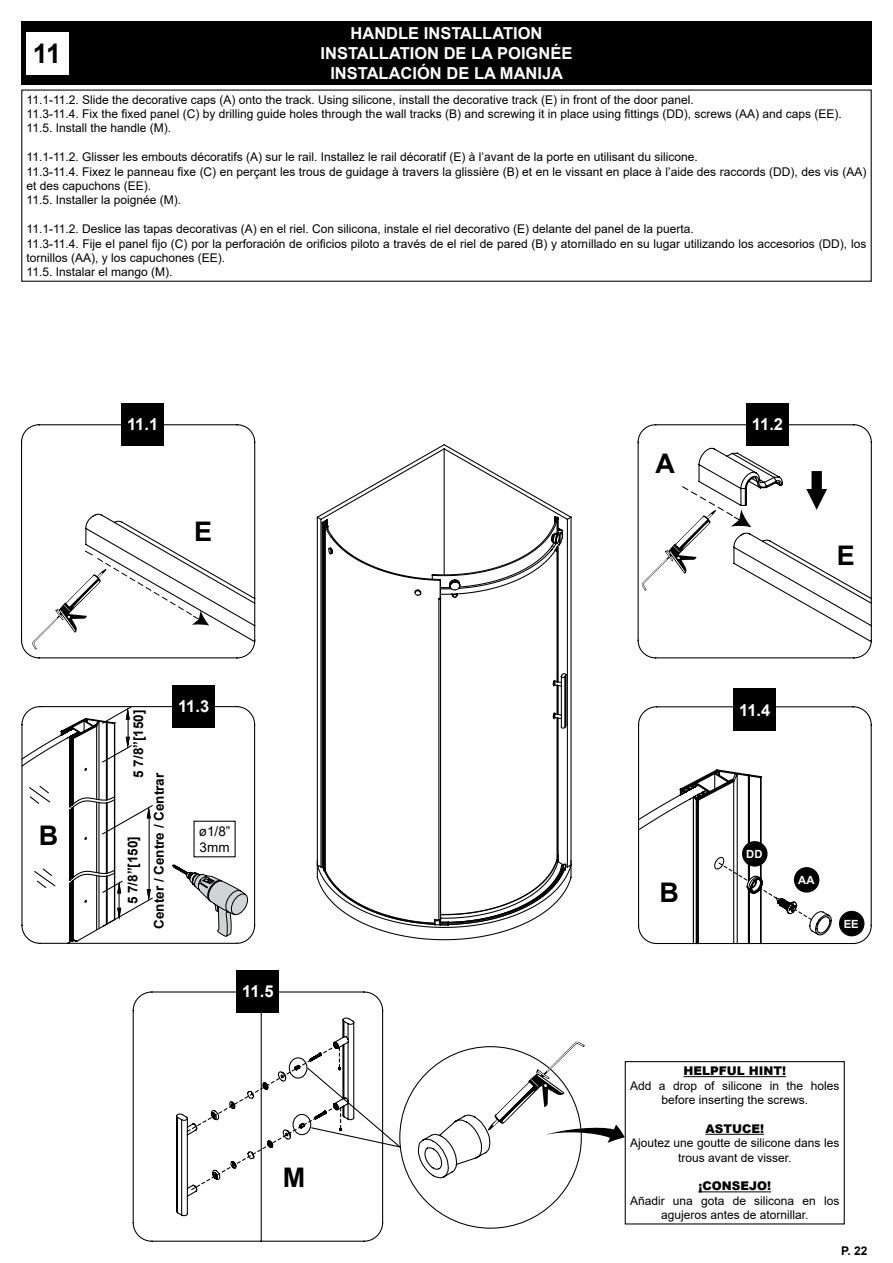
<style>
.page{position:relative;width:893px;height:1263px;background:#fff}
.page>*{position:absolute;margin:0;border:0;box-sizing:border-box;transform-origin:0 0}
.t1{font:700 27px "Arial";color:#000}
.t2{font:700 16.5px "Arial";color:#fff}
.t3{font:700 13.5px "Arial";color:#000}
.t4{font:13.5px "Arial";color:#000}
.t5{font:12px/14.4px "Arial";color:#000;text-align:center}
.t6{font:900 12px "Arial";color:#000}
.t7{font:700 12px "Arial";color:#000}
.t8{font:700 11.25px "Arial";color:#fff}
</style>
<div class="page">
<div style="left:21px;top:21px;width:851px;height:64px;background:#000"></div>
<div style="left:26px;top:32px;width:42px;height:42px;background:#fff"></div>
<svg style="left:21px;top:424px;width:235px;height:235px"></svg>
<svg style="left:637px;top:424px;width:235px;height:235px"></svg>
<svg style="left:32px;top:550px;width:177px;height:100px"></svg>
<svg style="left:806px;top:471px;width:21px;height:39px"></svg>
<svg style="left:642px;top:447px;width:142px;height:144px"></svg>
<svg style="left:32px;top:706px;width:224px;height:238px"></svg>
<svg style="left:21px;top:706px;width:133px;height:236px"></svg>
<svg style="left:638px;top:706px;width:234px;height:239px"></svg>
<svg style="left:638px;top:768px;width:194px;height:176px"></svg>
<div style="left:742px;top:841px;width:25px;height:26px;background:#000;border-radius:50%"></div>
<div style="left:839px;top:911px;width:25px;height:25px;background:#000;border-radius:50%"></div>
<div style="left:794px;top:867px;width:25px;height:26px;background:#000;border-radius:50%"></div>
<div style="left:121px;top:403px;width:43px;height:42px;background:#000"></div>
<div style="left:746px;top:403px;width:43px;height:42px;background:#000"></div>
<div style="left:172px;top:685px;width:43px;height:42px;background:#000"></div>
<div style="left:733px;top:688px;width:43px;height:43px;background:#000"></div>
<svg style="left:368px;top:515px;width:204px;height:426px"></svg>
<svg style="left:316px;top:444px;width:251px;height:482px"></svg>
<svg style="left:132px;top:991px;width:252px;height:251px"></svg>
<div style="left:237px;top:970px;width:42px;height:43px;background:#000"></div>
<hr style="left:683px;top:1076px;width:103px;height:1px;background:#000">
<hr style="left:705px;top:1134px;width:59px;height:1px;background:#000">
<hr style="left:698px;top:1191px;width:73px;height:1px;background:#000">
<div style="left:625px;top:1061px;width:220px;height:163px;border:1px solid #000"></div>
<svg style="left:417px;top:1041px;width:208px;height:138px"></svg>
<svg style="left:175px;top:1017px;width:227px;height:200px"></svg>
<p class="t2" style="left:351px;top:22px;width:193px">HANDLE INSTALLATION</p>
<p class="t2" style="left:321px;top:42px;width:253px">INSTALLATION DE LA POIGNÉE</p>
<p class="t2" style="left:330px;top:62px;width:234px">INSTALACIÓN DE LA MANIJA</p>
<p class="t5" style="left:27px;top:92px;width:669px">11.1-11.2. Slide the decorative caps (A) onto the track. Using silicone, install the decorative track (E) in front of the door panel.</p>
<p class="t5" style="left:27px;top:107px;width:817px">11.3-11.4. Fix the fixed panel (C) by drilling guide holes through the wall tracks (B) and screwing it in place using fittings (DD), screws (AA) and caps (EE).</p>
<p class="t5" style="left:27px;top:121px;width:146px">11.5. Install the handle (M).</p>
<p class="t5" style="left:27px;top:150px;width:673px">11.1-11.2. Glisser les embouts décoratifs (A) sur le rail. Installez le rail décoratif (E) à l’avant de la porte en utilisant du silicone.</p>
<p class="t5" style="left:27px;top:164px;width:841px;text-align:left">11.3-11.4. Fixez le panneau fixe (C) en perçant les trous de guidage à travers la glissière (B) et en le vissant en place à l’aide des raccords (DD), des vis (AA) et des capuchons (EE).</p>
<p class="t5" style="left:27px;top:193px;width:156px">11.5. Installer la poignée (M).</p>
<p class="t5" style="left:27px;top:222px;width:669px">11.1-11.2. Deslice las tapas decorativas (A) en el riel. Con silicona, instale el riel decorativo (E) delante del panel de la puerta.</p>
<p class="t5" style="left:27px;top:236px;width:841px;text-align:left">11.3-11.4. Fije el panel fijo (C) por la perforación de orificios piloto a través de el riel de pared (B) y atornillado en su lugar utilizando los accesorios (DD), los tornillos (AA), y los capuchones (EE).</p>
<p class="t5" style="left:27px;top:265px;width:147px">11.5. Instalar el mango (M).</p>
<p class="t1" style="left:33px;top:34px;width:30px">11</p>
<p class="t2" style="left:127px;top:413px;width:33px">11.1</p>
<p class="t2" style="left:752px;top:413px;width:33px">11.2</p>
<p class="t1" style="left:194px;top:513px;width:20px">E</p>
<p class="t1" style="left:655px;top:445px;width:21px">A</p>
<p class="t1" style="left:837px;top:536px;width:20px">E</p>
<p class="t2" style="left:178px;top:695px;width:33px">11.3</p>
<p class="t2" style="left:739px;top:698px;width:33px">11.4</p>
<p class="t3" style="left:129px;top:778px;width:70px;rotate:-90deg">5 7/8”[150]</p>
<p class="t3" style="left:150px;top:929px;width:158px;rotate:-90deg">Center / Centre / Centrar</p>
<p class="t1" style="left:39px;top:816px;width:21px">B</p>
<p class="t4" style="left:199px;top:822px;width:33px">ø1/8”</p>
<p class="t4" style="left:200px;top:838px;width:31px">3mm</p>
<p class="t3" style="left:123px;top:904px;width:70px;rotate:-90deg">5 7/8”[150]</p>
<p class="t8" style="left:746px;top:846px;width:18px">DD</p>
<p class="t1" style="left:659px;top:874px;width:21px">B</p>
<p class="t2" style="left:242px;top:980px;width:33px">11.5</p>
<p class="t8" style="left:798px;top:872px;width:18px">AA</p>
<p class="t8" style="left:844px;top:916px;width:17px">EE</p>
<p class="t1" style="left:283px;top:1159px;width:24px">M</p>
<p class="t6" style="left:683px;top:1062px;width:104px">HELPFUL HINT!</p>
<p class="t5" style="left:630px;top:1078px;width:211px">Add a drop of silicone in the holes before inserting the screws.</p>
<p class="t6" style="left:705px;top:1120px;width:60px">ASTUCE!</p>
<p class="t5" style="left:630px;top:1136px;width:211px">Ajoutez une goutte de silicone dans les trous avant de visser.</p>
<p class="t6" style="left:698px;top:1177px;width:74px">¡CONSEJO!</p>
<p class="t5" style="left:630px;top:1193px;width:211px">Añadir una gota de silicona en los agujeros antes de atornillar.</p>
<p class="t7" style="left:841px;top:1242px;width:28px">P. 22</p>
</div>
